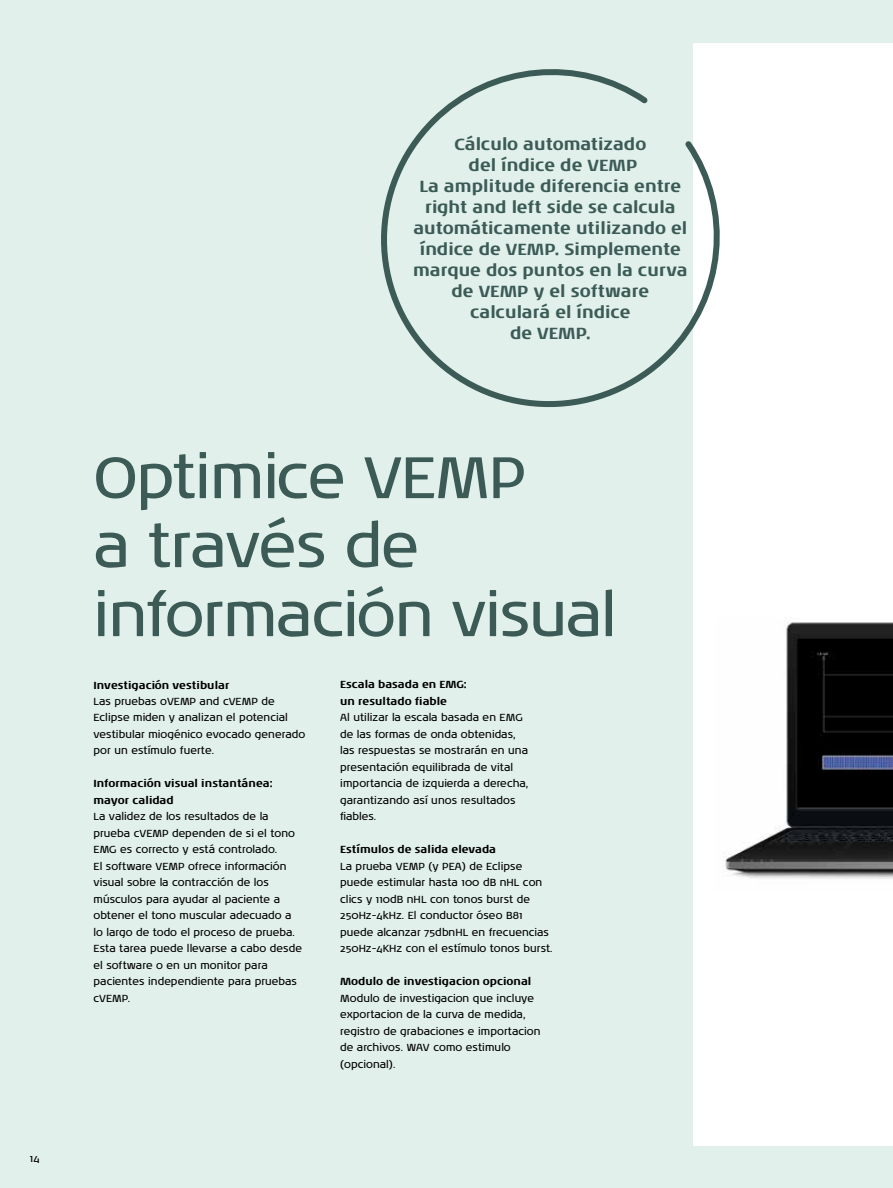
<style>
.page{position:relative;width:893px;height:1188px;background:#e1f0ea}
.page>*{position:absolute;margin:0;border:0;box-sizing:border-box;transform-origin:0 0}
.t1{font:60px/69px "Noa LT Pro";letter-spacing:-.02em;color:#3c5b56}
.t2{font:700 16.5px/21px "Noa LT Pro";color:#3c5b56;text-align:center}
.t3{font:10.5px/16.5px "Noa LT Pro";color:#000}
.t4{font:700 10.5px/16.5px "Noa LT Pro";color:#000}
</style>
<div class="page">
<div style="left:693px;top:43px;width:200px;height:1102px;background:#fff"></div>
<svg style="left:381px;top:69px;width:339px;height:338px"></svg>
<img style="left:723px;top:617px;width:170px;height:262px">
<p class="t3" style="left:30px;top:1150px;width:11px">14</p>
<p class="t2" style="left:413px;top:133px;width:276px">Cálculo automatizado<br>del índice de VEMP<br>La amplitude diferencia entre right and left side se calcula automáticamente utilizando el índice de VEMP. Simplemente marque dos puntos en la curva de VEMP y el software calculará el índice<br>de VEMP.</p>
<h1 class="t1" style="left:94px;top:441px;width:525px">Optimice VEMP<br>a través de información visual</h1>
<p class="t4" style="left:94px;top:676px;width:137px">Investigación vestibular</p>
<p class="t3" style="left:94px;top:693px;width:213px">Las pruebas oVEMP and cVEMP de<br>Eclipse miden y analizan el potencial vestibular miogénico evocado generado por un estímulo fuerte.</p>
<p class="t4" style="left:94px;top:775px;width:181px">Información visual instantánea: mayor calidad</p>
<p class="t3" style="left:94px;top:808px;width:210px">La validez de los resultados de la prueba cVEMP dependen de si el tono<br>EMG es correcto y está controlado.<br>El software VEMP ofrece información visual sobre la contracción de los músculos para ayudar al paciente a obtener el tono muscular adecuado a lo largo de todo el proceso de prueba.<br>Esta tarea puede llevarse a cabo desde el software o en un monitor para pacientes independiente para pruebas cVEMP.</p>
<p class="t4" style="left:340px;top:676px;width:128px">Escala basada en EMG: un resultado fiable</p>
<p class="t3" style="left:340px;top:709px;width:190px">Al utilizar la escala basada en EMG de las formas de onda obtenidas, las respuestas se mostrarán en una presentación equilibrada de vital importancia de izquierda a derecha, garantizando así unos resultados fiables.</p>
<p class="t4" style="left:340px;top:841px;width:157px">Estímulos de salida elevada</p>
<p class="t3" style="left:340px;top:858px;width:214px">La prueba VEMP (y PEA) de Eclipse puede estimular hasta 100 dB nHL con clics y 110dB nHL con tonos burst de 250Hz-4kHz. El conductor óseo B81 puede alcanzar 75dbnHL en frecuencias 250Hz-4KHz con el estímulo tonos burst.</p>
<p class="t4" style="left:340px;top:973px;width:193px">Modulo de investigacion opcional</p>
<p class="t3" style="left:340px;top:990px;width:202px">Modulo de investigacion que incluye exportacion de la curva de medida, registro de grabaciones e importacion de archivos. WAV como estimulo (opcional).</p>
</div>
